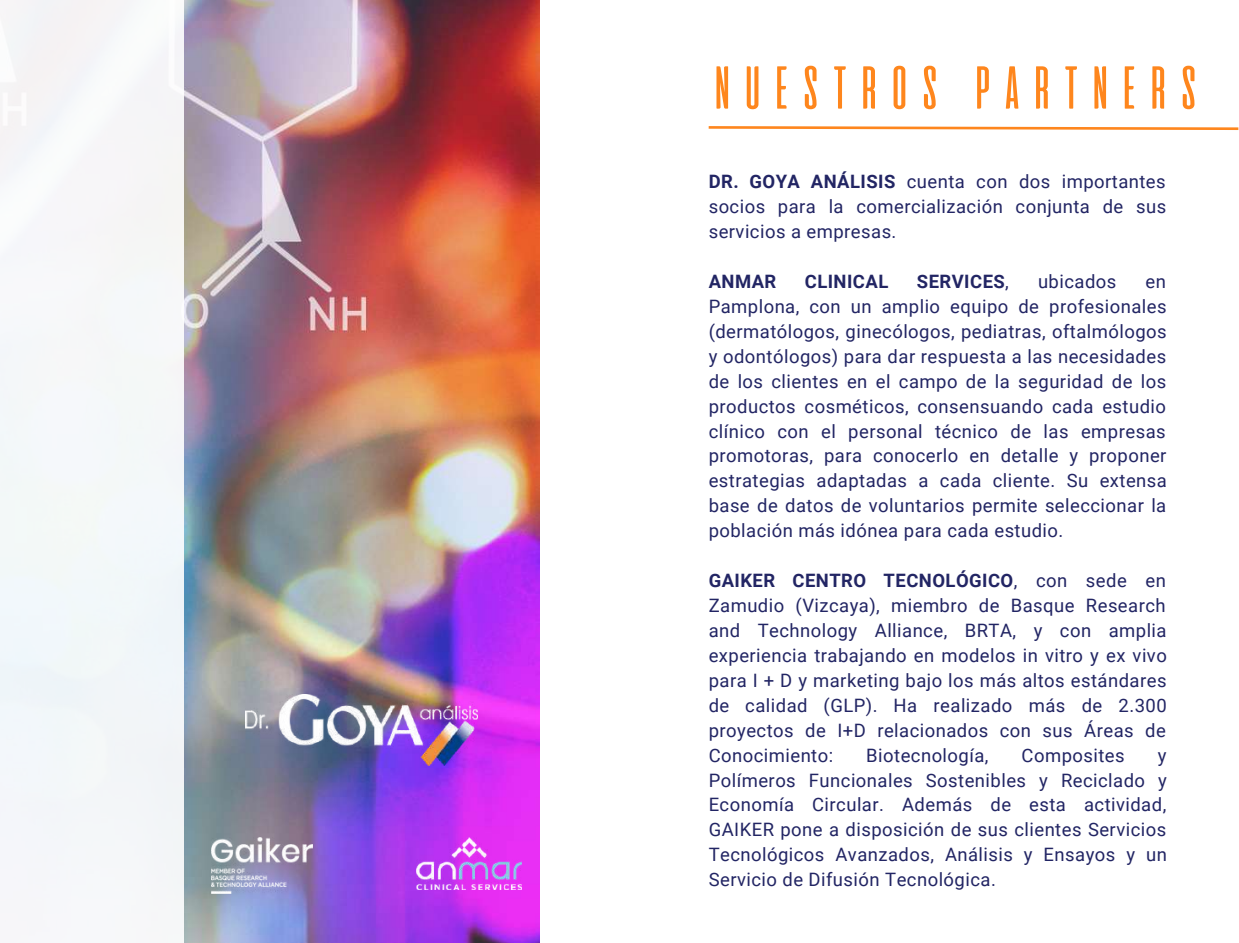
<style>
.page{position:relative;width:1239px;height:943px;background:#fff}
.page>*{position:absolute;margin:0;border:0;box-sizing:border-box;transform-origin:0 0}
.t1{font:60.38px "Alienscows";letter-spacing:.05em;color:#fe861d}
.t2{font:18.38px/24.8px "Roboto";letter-spacing:.025em;color:#222564;text-align:justify}
.t3{font:700 18.38px "Roboto";letter-spacing:.025em;color:#222564}
.s1{font-weight:700}
.s2{font-weight:400}
</style>
<div class="page">
<img style="left:183px;top:0;width:357px;height:941px">
<div style="left:0;top:0;width:183px;height:941px;background:#f5f7f9"></div>
<img style="left:246px;top:694px;width:232px;height:71px">
<img style="left:211px;top:837px;width:101px;height:56px">
<img style="left:416px;top:837px;width:105px;height:52px">
<svg style="left:708px;top:126px;width:531px;height:4px"></svg>
<h1 class="t1" style="left:709px;top:52px;width:495px">NUESTROS PARTNERS</h1>
<p class="t2" style="left:709px;top:169px;width:459px"><span class="s1">DR. GOYA ANÁLISIS</span> cuenta con dos importantes socios para la comercialización conjunta de sus servicios a empresas.</p>
<p class="t3" style="left:709px;top:271px;width:69px">ANMAR</p>
<p class="t3" style="left:805px;top:271px;width:85px">CLINICAL</p>
<p class="t3" style="left:917px;top:271px;width:94px">SERVICES<span class="s2">,</span></p>
<p class="t2" style="left:1038px;top:269px;width:80px">ubicados</p>
<p class="t2" style="left:709px;top:269px;width:460px;text-indent:437px">en Pamplona, con un amplio equipo de profesionales (dermatólogos, ginecólogos, pediatras, oftalmólogos y odontólogos) para dar respuesta a las necesidades de los clientes en el campo de la seguridad de los productos cosméticos, consensuando cada estudio clínico con el personal técnico de las empresas promotoras, para conocerlo en detalle y proponer estrategias adaptadas a cada cliente. Su extensa base de datos de voluntarios permite seleccionar la población más idónea para cada estudio.</p>
<p class="t2" style="left:709px;top:568px;width:460px"><span class="s1">GAIKER CENTRO TECNOLÓGICO</span>, con sede en Zamudio (Vizcaya), miembro de Basque Research and Technology Alliance, BRTA, y con amplia experiencia trabajando en modelos in vitro y ex vivo para I + D y marketing bajo los más altos estándares de calidad (GLP). Ha realizado más de 2.300 proyectos de I+D relacionados con sus Áreas de Conocimiento:</p>
<p class="t2" style="left:866px;top:742px;width:124px">Biotecnología,</p>
<p class="t2" style="left:1022px;top:742px;width:105px">Composites</p>
<p class="t2" style="left:709px;top:742px;width:460px;text-indent:449px">y Polímeros Funcionales Sostenibles y Reciclado y Economía Circular. Además de esta actividad, GAIKER pone a disposición de sus clientes Servicios Tecnológicos Avanzados, Análisis y Ensayos y un Servicio de Difusión Tecnológica.</p>
</div>
